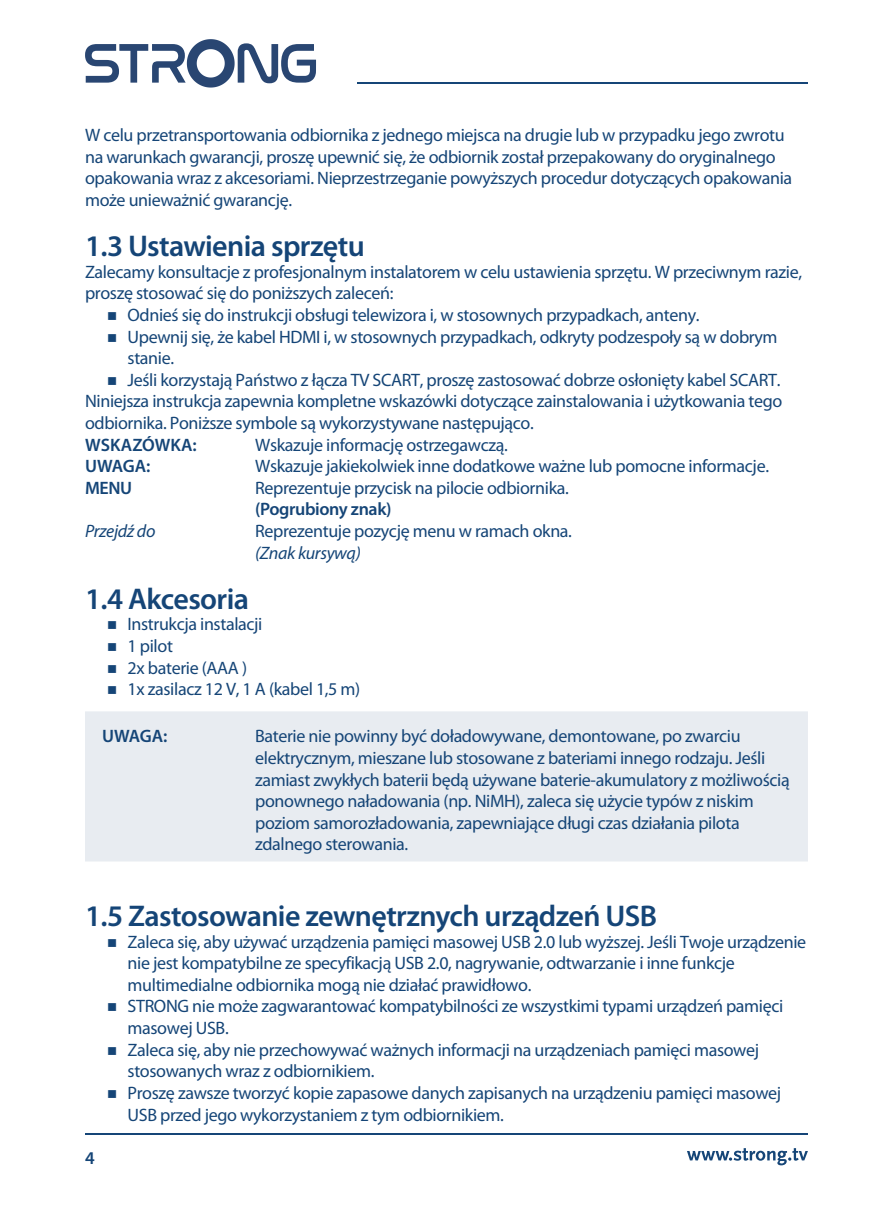
<style>
.page{position:relative;width:893px;height:1217px;background:#fff}
.page>*{position:absolute;margin:0;border:0;box-sizing:border-box;transform-origin:0 0}
.t1{font:600 30px "Myriad Pro";letter-spacing:-.02em;color:#154577}
.t2{font:18px/21.6px "Myriad Pro";letter-spacing:-.02em;color:#154577}
.t3{font:600 18px "Myriad Pro";letter-spacing:-.02em;color:#154577}
.t4{font:italic 18px "Myriad Pro";letter-spacing:-.02em;color:#154577}
.t5{font:600 18px "Myriad Pro";color:#154577}
</style>
<div class="page">
<div style="left:85px;top:711px;width:723px;height:150px;background:#e8ecf1"></div>
<hr style="left:358px;top:83px;width:450px;height:1px;background:#154577">
<svg style="left:85px;top:39px;width:231px;height:48px"></svg>
<hr style="left:86px;top:1132px;width:722px;height:1px;background:#154577">
<svg style="left:687px;top:1148px;width:121px;height:16px"></svg>
<p class="t2" style="left:85px;top:125px;width:709px">W celu przetransportowania odbiornika z jednego miejsca na drugie lub w przypadku jego zwrotu na warunkach gwarancji, proszę upewnić się, że odbiornik został przepakowany do oryginalnego opakowania wraz z akcesoriami. Nieprzestrzeganie powyższych procedur dotyczących opakowania może unieważnić gwarancję.</p>
<h1 class="t1" style="left:85px;top:227px;width:281px">1.3 Ustawienia sprzętu</h1>
<p class="t2" style="left:85px;top:261px;width:719px">Zalecamy konsultacje z profesjonalnym instalatorem w celu ustawienia sprzętu. W przeciwnym razie, proszę stosować się do poniższych zaleceń:</p>
<p class="t2" style="left:107px;top:304px;width:594px">■ Odnieś się do instrukcji obsługi telewizora i, w stosownych przypadkach, anteny.</p>
<p class="t2" style="left:128px;top:326px;width:651px;text-indent:-20px">■ Upewnij się, że kabel HDMI i, w stosownych przypadkach, odkryty podzespoły są w dobrym stanie.</p>
<p class="t2" style="left:85px;top:369px;width:699px;text-align:justify;text-indent:22px">■ Jeśli korzystają Państwo z łącza TV SCART, proszę zastosować dobrze osłonięty kabel SCART.<br>Niniejsza instrukcja zapewnia kompletne wskazówki dotyczące zainstalowania i użytkowania tego odbiornika. Poniższe symbole są wykorzystywane następująco.</p>
<p class="t5" style="left:85px;top:433px;width:113px">WSKAZÓWKA:</p>
<p class="t2" style="left:255px;top:434px;width:254px">Wskazuje informację ostrzegawczą.</p>
<p class="t3" style="left:85px;top:454px;width:67px">UWAGA:</p>
<p class="t2" style="left:255px;top:455px;width:515px">Wskazuje jakiekolwiek inne dodatkowe ważne lub pomocne informacje.</p>
<p class="t3" style="left:85px;top:476px;width:49px">MENU</p>
<p class="t2" style="left:255px;top:477px;width:315px">Reprezentuje przycisk na pilocie odbiornika.</p>
<p class="t3" style="left:255px;top:498px;width:138px">(Pogrubiony znak)</p>
<p class="t4" style="left:85px;top:521px;width:72px">Przejdź do</p>
<p class="t2" style="left:255px;top:520px;width:318px">Reprezentuje pozycję menu w ramach okna.</p>
<p class="t4" style="left:255px;top:543px;width:107px">(Znak kursywą)</p>
<h1 class="t1" style="left:85px;top:579px;width:165px">1.4 Akcesoria</h1>
<p class="t2" style="left:107px;top:613px;width:157px">■ Instrukcja instalacji</p>
<p class="t2" style="left:107px;top:635px;width:67px">■ 1 pilot</p>
<p class="t2" style="left:107px;top:657px;width:141px">■ 2x baterie (AAA )</p>
<p class="t2" style="left:107px;top:678px;width:255px">■ 1x zasilacz 12 V, 1 A (kabel 1,5 m)</p>
<p class="t3" style="left:102px;top:724px;width:67px">UWAGA:</p>
<p class="t2" style="left:255px;top:725px;width:536px">Baterie nie powinny być doładowywane, demontowane, po zwarciu elektrycznym, mieszane lub stosowane z bateriami innego rodzaju. Jeśli zamiast zwykłych baterii będą używane baterie-akumulatory z możliwością ponownego naładowania (np. NiMH), zaleca się użycie typów z niskim poziom samorozładowania, zapewniające długi czas działania pilota zdalnego sterowania.</p>
<h1 class="t1" style="left:85px;top:896px;width:574px">1.5 Zastosowanie zewnętrznych urządzeń USB</h1>
<p class="t2" style="left:128px;top:930px;width:680px;text-indent:-20px">■ Zaleca się, aby używać urządzenia pamięci masowej USB 2.0 lub wyższej. Jeśli Twoje urządzenie nie jest kompatybilne ze specyfikacją USB 2.0, nagrywanie, odtwarzanie i inne funkcje multimedialne odbiornika mogą nie działać prawidłowo.</p>
<p class="t2" style="left:128px;top:995px;width:657px;text-indent:-20px">■ STRONG nie może zagwarantować kompatybilności ze wszystkimi typami urządzeń pamięci masowej USB.</p>
<p class="t2" style="left:128px;top:1038px;width:633px;text-indent:-20px">■ Zaleca się, aby nie przechowywać ważnych informacji na urządzeniach pamięci masowej stosowanych wraz z odbiornikiem.</p>
<p class="t2" style="left:128px;top:1082px;width:655px;text-indent:-20px">■ Proszę zawsze tworzyć kopie zapasowe danych zapisanych na urządzeniu pamięci masowej<br>USB przed jego wykorzystaniem z tym odbiornikiem.</p>
<p class="t3" style="left:85px;top:1146px;width:11px">4</p>
</div>
